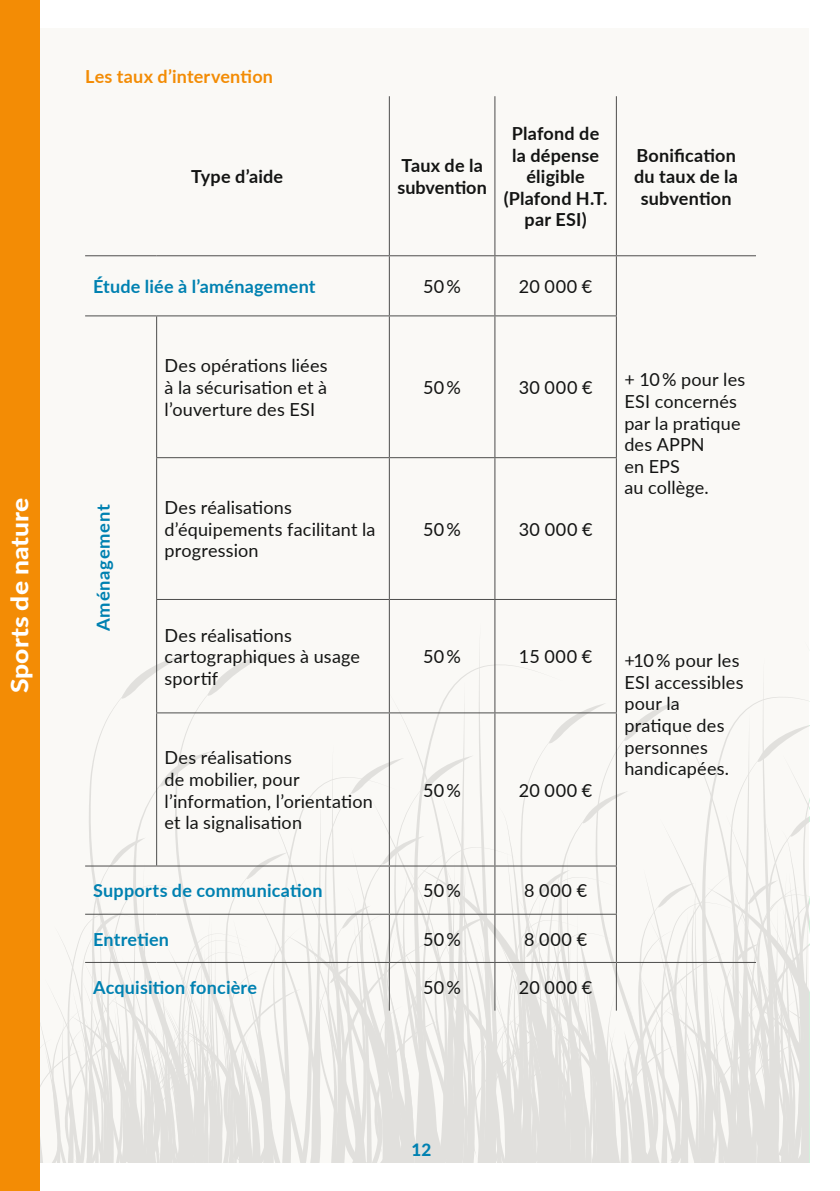
<style>
.page{position:relative;width:840px;height:1191px;background:#fff}
.page>*{position:absolute;margin:0;border:0;box-sizing:border-box;transform-origin:0 0}
.t1{font:800 24px "Lato";color:#fff;scale:1.1 1}
.t2{font:18px/21.6px "Lato";letter-spacing:.01em;color:#131413}
.t3{font:700 18px/21.6px "Lato";letter-spacing:.01em;color:#131413;text-align:center}
.t4{font:700 18px "Lato";letter-spacing:.01em;color:#0081b1}
.t5{font:700 18px "Lato";letter-spacing:.01em;color:#f38c05}
.t6{font:700 18px "Lato";letter-spacing:.04em;color:#0081b1}
.t7{font:800 17px "Lato";color:#0081b1}
</style>
<div class="page">
<div style="left:30px;top:28px;width:779px;height:1134px;background:#faf9f6"></div>
<svg style="left:40px;top:621px;width:769px;height:541px"></svg>
<hr style="left:388px;top:96px;width:1px;height:159px;background:#4d4d4c">
<hr style="left:494px;top:96px;width:1px;height:159px;background:#4d4d4c">
<hr style="left:615px;top:96px;width:1px;height:159px;background:#4d4d4c">
<hr style="left:85px;top:255px;width:71px;height:1px;background:#4d4d4c">
<hr style="left:156px;top:255px;width:233px;height:1px;background:#4d4d4c">
<hr style="left:389px;top:255px;width:105px;height:1px;background:#4d4d4c">
<hr style="left:388px;top:256px;width:1px;height:59px;background:#4d4d4c">
<hr style="left:494px;top:255px;width:122px;height:1px;background:#4d4d4c">
<hr style="left:494px;top:256px;width:1px;height:59px;background:#4d4d4c">
<hr style="left:616px;top:255px;width:139px;height:1px;background:#4d4d4c">
<hr style="left:615px;top:256px;width:1px;height:59px;background:#4d4d4c">
<hr style="left:85px;top:315px;width:71px;height:1px;background:#4d4d4c">
<hr style="left:156px;top:315px;width:233px;height:1px;background:#4d4d4c">
<hr style="left:156px;top:316px;width:1px;height:141px;background:#4d4d4c">
<hr style="left:389px;top:315px;width:105px;height:1px;background:#4d4d4c">
<hr style="left:388px;top:316px;width:1px;height:141px;background:#4d4d4c">
<hr style="left:494px;top:315px;width:122px;height:1px;background:#4d4d4c">
<hr style="left:494px;top:316px;width:1px;height:141px;background:#4d4d4c">
<hr style="left:615px;top:316px;width:1px;height:141px;background:#4d4d4c">
<hr style="left:156px;top:457px;width:233px;height:1px;background:#4d4d4c">
<hr style="left:156px;top:458px;width:1px;height:141px;background:#4d4d4c">
<hr style="left:389px;top:457px;width:105px;height:1px;background:#4d4d4c">
<hr style="left:388px;top:458px;width:1px;height:141px;background:#4d4d4c">
<hr style="left:494px;top:457px;width:122px;height:1px;background:#4d4d4c">
<hr style="left:494px;top:458px;width:1px;height:141px;background:#4d4d4c">
<hr style="left:615px;top:458px;width:1px;height:141px;background:#4d4d4c">
<hr style="left:156px;top:599px;width:233px;height:1px;background:#4d4d4c">
<hr style="left:156px;top:600px;width:1px;height:112px;background:#4d4d4c">
<hr style="left:389px;top:599px;width:105px;height:1px;background:#4d4d4c">
<hr style="left:388px;top:600px;width:1px;height:112px;background:#4d4d4c">
<hr style="left:494px;top:599px;width:122px;height:1px;background:#4d4d4c">
<hr style="left:494px;top:600px;width:1px;height:112px;background:#4d4d4c">
<hr style="left:615px;top:600px;width:1px;height:112px;background:#4d4d4c">
<hr style="left:156px;top:712px;width:233px;height:1px;background:#4d4d4c">
<hr style="left:156px;top:713px;width:1px;height:152px;background:#4d4d4c">
<hr style="left:389px;top:712px;width:105px;height:1px;background:#4d4d4c">
<hr style="left:388px;top:713px;width:1px;height:152px;background:#4d4d4c">
<hr style="left:494px;top:712px;width:122px;height:1px;background:#4d4d4c">
<hr style="left:494px;top:713px;width:1px;height:152px;background:#4d4d4c">
<hr style="left:615px;top:713px;width:1px;height:152px;background:#4d4d4c">
<hr style="left:85px;top:865px;width:71px;height:1px;background:#4d4d4c">
<hr style="left:156px;top:865px;width:233px;height:1px;background:#4d4d4c">
<hr style="left:389px;top:865px;width:105px;height:1px;background:#4d4d4c">
<hr style="left:388px;top:866px;width:1px;height:47px;background:#4d4d4c">
<hr style="left:494px;top:865px;width:122px;height:1px;background:#4d4d4c">
<hr style="left:494px;top:866px;width:1px;height:47px;background:#4d4d4c">
<hr style="left:615px;top:866px;width:1px;height:47px;background:#4d4d4c">
<hr style="left:85px;top:913px;width:71px;height:1px;background:#4d4d4c">
<hr style="left:156px;top:913px;width:233px;height:1px;background:#4d4d4c">
<hr style="left:389px;top:913px;width:105px;height:1px;background:#4d4d4c">
<hr style="left:388px;top:914px;width:1px;height:48px;background:#4d4d4c">
<hr style="left:494px;top:913px;width:122px;height:1px;background:#4d4d4c">
<hr style="left:494px;top:914px;width:1px;height:48px;background:#4d4d4c">
<hr style="left:615px;top:914px;width:1px;height:48px;background:#4d4d4c">
<hr style="left:85px;top:962px;width:71px;height:1px;background:#4d4d4c">
<hr style="left:156px;top:962px;width:233px;height:1px;background:#4d4d4c">
<hr style="left:389px;top:962px;width:105px;height:1px;background:#4d4d4c">
<hr style="left:388px;top:963px;width:1px;height:47px;background:#4d4d4c">
<hr style="left:494px;top:962px;width:122px;height:1px;background:#4d4d4c">
<hr style="left:494px;top:963px;width:1px;height:47px;background:#4d4d4c">
<hr style="left:616px;top:962px;width:139px;height:1px;background:#4d4d4c">
<hr style="left:615px;top:963px;width:1px;height:47px;background:#4d4d4c">
<div style="left:0;top:0;width:40px;height:1191px;background:#f38c05"></div>
<h1 class="t1" style="left:2px;top:693px;width:179px;rotate:-90deg">Sports de nature</h1>
<p class="t5" style="left:85px;top:63px;width:189px">Les taux d’intervention</p>
<p class="t3" style="left:191px;top:165px;width:93px">Type d’aide</p>
<p class="t3" style="left:397px;top:154px;width:91px;text-align:left">Taux de la subvention</p>
<p class="t3" style="left:503px;top:122px;width:105px">Plafond de la dépense éligible (Plafond H.T. par ESI)</p>
<p class="t4" style="left:93px;top:273px;width:224px">Étude liée à l’aménagement</p>
<p class="t2" style="left:423px;top:275px;width:39px">50 %</p>
<p class="t2" style="left:518px;top:275px;width:75px">20 000 €</p>
<p class="t3" style="left:633px;top:143px;width:105px">Bonification du taux de la subvention</p>
<p class="t6" style="left:90px;top:631px;width:128px;rotate:-90deg">Aménagement</p>
<p class="t2" style="left:164px;top:354px;width:164px;text-align:justify">Des opérations liées à la sécurisation et à l’ouverture des ESI</p>
<p class="t2" style="left:164px;top:496px;width:212px">Des réalisations d’équipements facilitant la progression</p>
<p class="t2" style="left:164px;top:624px;width:197px">Des réalisations cartographiques à usage sportif</p>
<p class="t2" style="left:164px;top:746px;width:209px">Des réalisations<br>de mobilier, pour l’information, l’orientation et la signalisation</p>
<p class="t2" style="left:423px;top:376px;width:39px">50 %</p>
<p class="t2" style="left:518px;top:376px;width:75px">30 000 €</p>
<p class="t2" style="left:423px;top:518px;width:39px">50 %</p>
<p class="t2" style="left:518px;top:518px;width:75px">30 000 €</p>
<p class="t2" style="left:423px;top:645px;width:39px">50 %</p>
<p class="t2" style="left:518px;top:645px;width:75px">15 000 €</p>
<p class="t2" style="left:423px;top:778px;width:39px">50 %</p>
<p class="t2" style="left:518px;top:778px;width:75px">20 000 €</p>
<p class="t4" style="left:93px;top:877px;width:231px">Supports de communication</p>
<p class="t2" style="left:423px;top:879px;width:39px">50 %</p>
<p class="t2" style="left:524px;top:879px;width:64px">8 000 €</p>
<p class="t4" style="left:93px;top:925px;width:77px">Entretien</p>
<p class="t2" style="left:423px;top:927px;width:39px">50 %</p>
<p class="t2" style="left:524px;top:927px;width:64px">8 000 €</p>
<p class="t4" style="left:93px;top:974px;width:165px">Acquisition foncière</p>
<p class="t2" style="left:423px;top:975px;width:39px">50 %</p>
<p class="t2" style="left:518px;top:975px;width:75px">20 000 €</p>
<p class="t2" style="left:624px;top:368px;width:122px">+ 10 % pour les<br>ESI concernés par la pratique des APPN<br>en EPS<br>au collège.</p>
<p class="t2" style="left:624px;top:649px;width:121px">+10 % pour les<br>ESI accessibles pour la pratique des personnes handicapées.</p>
<p class="t7" style="left:411px;top:1137px;width:21px">12</p>
</div>
